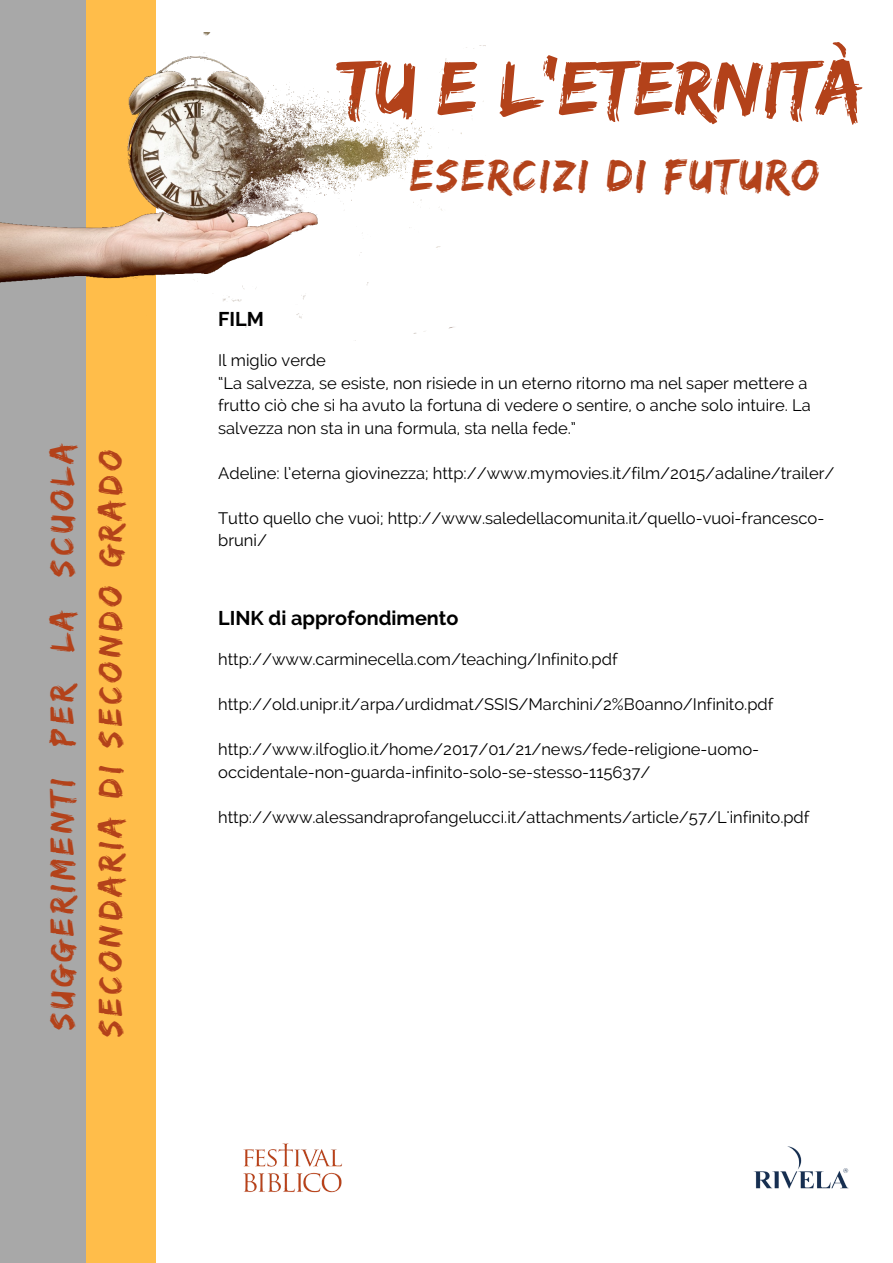
<style>
.page{position:relative;width:893px;height:1263px;background:#fff}
.page>*{position:absolute;margin:0;border:0;box-sizing:border-box;transform-origin:0 0}
.t1{font:79.35px "Edo SZ";color:#b3421a}
.t2{font:46.35px "Edo SZ";letter-spacing:.06em;color:#b3421a}
.t3{font:34.65px/48.3px "Edo SZ";letter-spacing:.13em;color:#b3421a}
.t4{font:700 19.8px "Raleway";color:#000}
.t5{font:16.5px/22.5px "Raleway";color:#000}
</style>
<div class="page">
<div style="left:80px;top:0;width:75px;height:1262px;background:#ffbd4a"></div>
<div style="left:0;top:0;width:85px;height:1262px;background:#a8a8a8"></div>
<img style="left:0;top:33px;width:486px;height:308px">
<img style="left:753px;top:1146px;width:96px;height:43px">
<img style="left:243px;top:1143px;width:99px;height:50px">
<h3 class="t3" style="left:37px;top:1037px;width:597px;rotate:-90deg">SUGGERIMENTI PER LA SCUOLA secondaria di SECONDO grado</h3>
<p class="t4" style="left:218px;top:307px;width:47px">FILM</p>
<h1 class="t1" style="left:339px;top:42px;width:526px">TU E L'ETERNITÀ</h1>
<h2 class="t2" style="left:410px;top:148px;width:410px">ESERCIZI DI FUTURO</h2>
<p class="t5" style="left:218px;top:349px;width:594px">Il miglio verde<br>“La salvezza, se esiste, non risiede in un eterno ritorno ma nel saper mettere a frutto ciò che si ha avuto la fortuna di vedere o sentire, o anche solo intuire. La salvezza non sta in una formula, sta nella fede.”</p>
<p class="t5" style="left:218px;top:462px;width:617px">Adeline: l’eterna giovinezza; http://www.mymovies.it/film/2015/adaline/trailer/</p>
<p class="t5" style="left:218px;top:507px;width:607px">Tutto quello che vuoi; http://www.saledellacomunita.it/quello-vuoi-francesco&shy;bruni/</p>
<p class="t4" style="left:218px;top:606px;width:242px">LINK di approfondimento</p>
<p class="t5" style="left:218px;top:648px;width:401px">http://www.carminecella.com/teaching/Infinito.pdf</p>
<p class="t5" style="left:218px;top:693px;width:557px">http://old.unipr.it/arpa/urdidmat/SSIS/Marchini/2%B0anno/Infinito.pdf</p>
<p class="t5" style="left:218px;top:738px;width:542px">http://www.ilfoglio.it/home/2017/01/21/news/fede-religione-uomo&shy;occidentale-non-guarda-infinito-solo-se-stesso-115637/</p>
<p class="t5" style="left:218px;top:806px;width:593px">http://www.alessandraprofangelucci.it/attachments/article/57/L'infinito.pdf</p>
</div>
